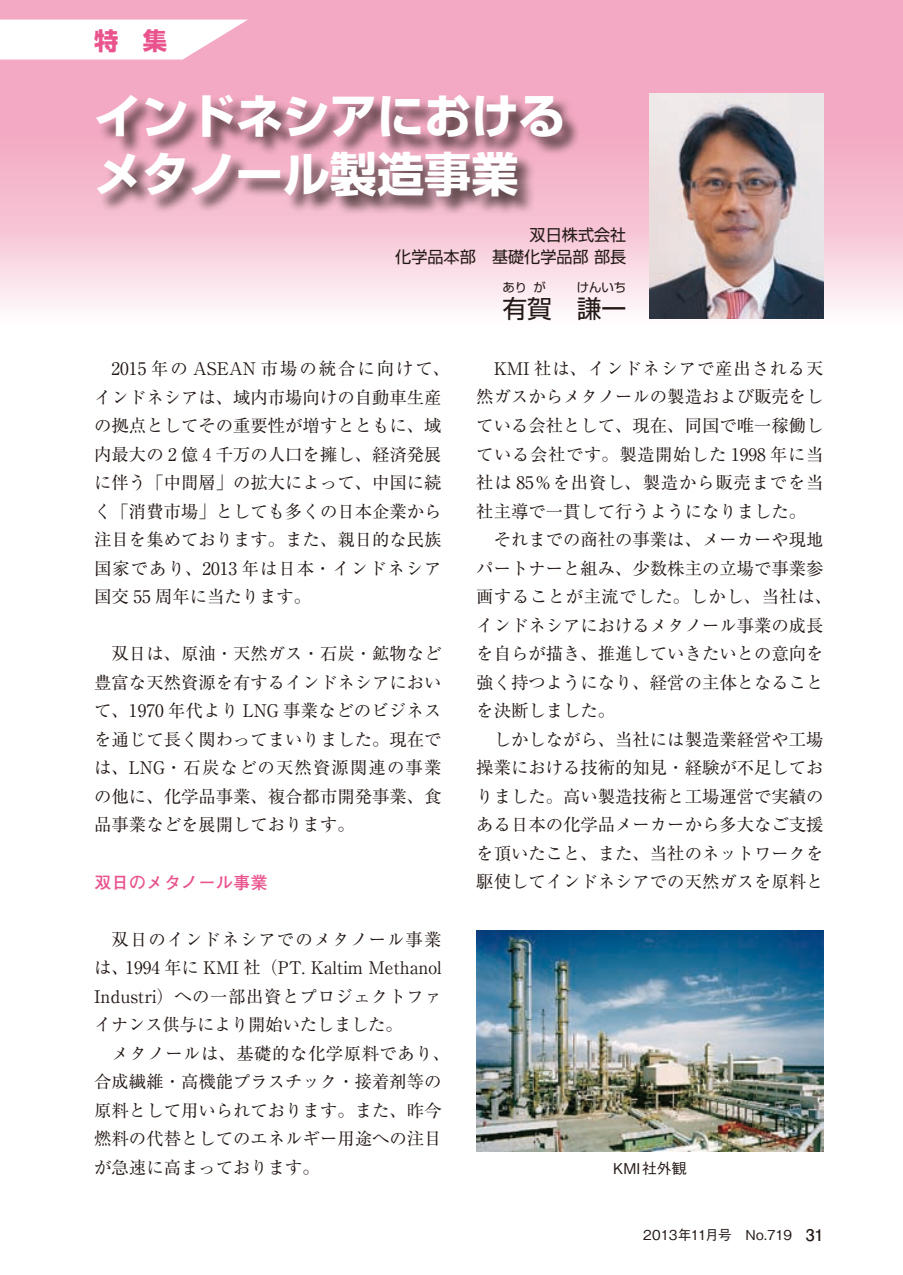
<style>
.page{position:relative;width:903px;height:1275px;background:#fff}
.page>*{position:absolute;margin:0;border:0;box-sizing:border-box;transform-origin:0 0}
.t1{font:700 47.07px/57.1px "Shin Go Pro";color:#fff}
.t2{font:24.85px "Shin Go Pro";color:#231916}
.t3{font:700 24.32px "Shin Go Pro";color:#e9538e}
.t4{font:17.32px/28.5px "Ryumin Pro";color:#231916;text-align:justify}
.t5{font:700 17.32px "Futo Go B101 Pro";color:#e9538e}
.t6{font:16.1px/22.4px "Shin Go Pro";color:#231916;text-align:right}
.t7{font:500 14.88px "Gothic BBB Pro";color:#231916}
.t8{font:500 13.65px "Gothic BBB Pro";letter-spacing:-.04em;color:#231916}
.t9{font:12.42px "Shin Go Pro";color:#231916}
.s1{font-family:"Futo Go B101 Pro";font-weight:700;font-size:16.1px}
</style>
<div class="page">
<svg style="left:0;top:0;width:903px;height:319px;background:#f6bfd2"></svg>
<svg style="left:0;top:20px;width:248px;height:40px"></svg>
<img style="left:650px;top:93px;width:173px;height:226px">
<div style="left:96px;top:95px;width:484px;height:120px;background:#231916;opacity:.75"></div>
<img style="left:476px;top:930px;width:347px;height:221px">
<h3 class="t3" style="left:94px;top:21px;width:74px">特　集</h3>
<h1 class="t1" style="left:94px;top:83px;width:473px">インドネシアにおけるメタノール製造事業</h1>
<p class="t6" style="left:395px;top:222px;width:233px">双日株式会社<br>化学品本部　基礎化学品部 部長</p>
<h2 class="t2" style="left:502px;top:288px;width:51px">有賀</h2>
<p class="t9" style="left:502px;top:278px;width:26px">あり</p>
<p class="t9" style="left:533px;top:278px;width:14px">が</p>
<p class="t9" style="left:577px;top:278px;width:51px">けんいち</p>
<h2 class="t2" style="left:577px;top:288px;width:51px">謙一</h2>
<p class="t4" style="left:94px;top:353px;width:357px;text-align:left;text-indent:17px">2015 年の ASEAN 市場の統合に向けて、インドネシアは、域内市場向けの自動車生産の拠点としてその重要性が増すとともに、域内最大の 2 億 4 千万の人口を擁し、経済発展に伴う「中間層」の拡大によって、中国に続く「消費市場」としても多くの日本企業から注目を集めております。また、親日的な民族国家であり、2013 年は日本・インドネシア国交 55 周年に当たります。</p>
<p class="t4" style="left:94px;top:638px;width:349px;text-indent:17px">双日は、原油・天然ガス・石炭・鉱物など豊富な天然資源を有するインドネシアにおいて、1970 年代より LNG 事業などのビジネスを通じて長く関わってまいりました。現在では、LNG・石炭などの天然資源関連の事業の他に、化学品事業、複合都市開発事業、食品事業などを展開しております。</p>
<p class="t5" style="left:94px;top:868px;width:175px">双日のメタノール事業</p>
<p class="t4" style="left:94px;top:924px;width:349px;text-indent:17px">双日のインドネシアでのメタノール事業は、1994 年に KMI 社（PT. Kaltim Methanol Industri）への一部出資とプロジェクトファイナンス供与により開始いたしました。</p>
<p class="t4" style="left:94px;top:1038px;width:357px;text-align:left;text-indent:17px">メタノールは、基礎的な化学原料であり、合成繊維・高機能プラスチック・接着剤等の原料として用いられております。また、昨今燃料の代替としてのエネルギー用途への注目が急速に高まっております。</p>
<p class="t4" style="left:476px;top:353px;width:349px;text-indent:17px">KMI 社は、インドネシアで産出される天然ガスからメタノールの製造および販売をしている会社として、現在、同国で唯一稼働している会社です。製造開始した 1998 年に当社は 85％を出資し、製造から販売までを当社主導で一貫して行うようになりました。</p>
<p class="t4" style="left:476px;top:524px;width:357px;text-align:left;text-indent:17px">それまでの商社の事業は、メーカーや現地パートナーと組み、少数株主の立場で事業参画することが主流でした。しかし、当社は、インドネシアにおけるメタノール事業の成長を自らが描き、推進していきたいとの意向を強く持つようになり、経営の主体となることを決断しました。</p>
<p class="t4" style="left:476px;top:724px;width:349px;text-indent:17px">しかしながら、当社には製造業経営や工場操業における技術的知見・経験が不足しておりました。高い製造技術と工場運営で実績のある日本の化学品メーカーから多大なご支援を頂いたこと、また、当社のネットワークを駆使してインドネシアでの天然ガスを原料と</p>
<p class="t7" style="left:613px;top:1156px;width:75px">KMI社外観</p>
<p class="t8" style="left:643px;top:1224px;width:182px">2013年11月号　No.719　<span class="s1">31</span></p>
</div>
